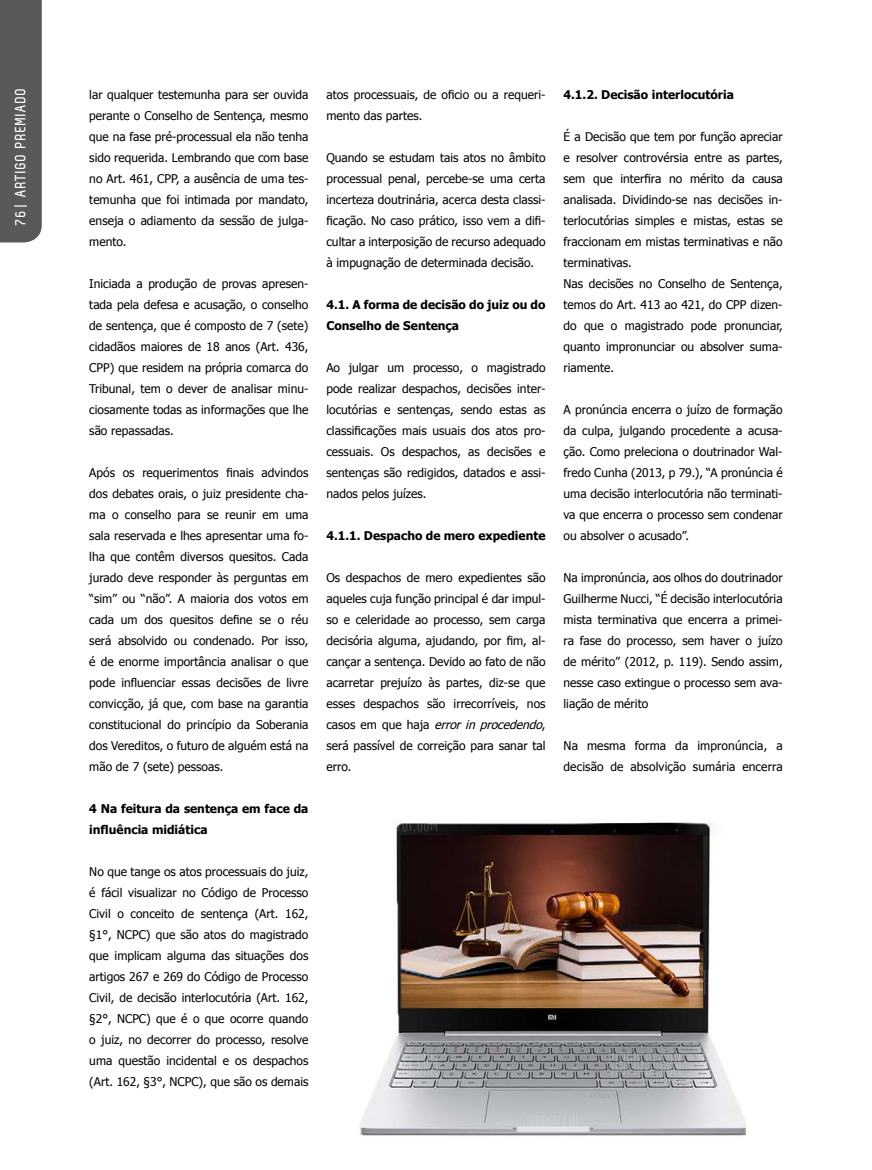
<style>
.page{position:relative;width:872px;height:1170px;background:#fff}
.page>*{position:absolute;margin:0;border:0;box-sizing:border-box;transform-origin:0 0}
.t1{font:700 15px "Zag";letter-spacing:.075em;color:#fff}
.t2{font:12px/21px "Tahoma";color:#000;text-align:justify}
.t3{font:700 12px/21px "Tahoma";color:#000}
.s1{font-style:italic}
</style>
<div class="page">
<div style="left:0;top:0;width:42px;height:242px;background:#58595b"></div>
<img style="left:359px;top:822px;width:386px;height:314px">
<p class="t1" style="left:12px;top:225px;width:139px;rotate:-90deg">76 | ARTIGO PREMIADO</p>
<p class="t2" style="left:89px;top:83px;width:221px">lar qualquer testemunha para ser ouvida perante o Conselho de Sentença, mesmo que na fase pré-processual ela não tenha sido requerida. Lembrando que com base no Art. 461, CPP, a ausência de uma tes&shy;temunha que foi intimada por mandato, enseja o adiamento da sessão de julga&shy;mento.</p>
<p class="t2" style="left:89px;top:272px;width:221px">Iniciada a produção de provas apresen&shy;tada pela defesa e acusação, o conselho de sentença, que é composto de 7 (sete) cidadãos maiores de 18 anos (Art. 436, CPP) que residem na própria comarca do Tribunal, tem o dever de analisar minu&shy;ciosamente todas as informações que lhe são repassadas.</p>
<p class="t2" style="left:89px;top:461px;width:221px">Após os requerimentos finais advindos dos debates orais, o juiz presidente cha&shy;ma o conselho para se reunir em uma sala reservada e lhes apresentar uma fo&shy;lha que contêm diversos quesitos. Cada jurado deve responder às perguntas em “sim” ou “não”. A maioria dos votos em cada um dos quesitos define se o réu será absolvido ou condenado. Por isso, é de enorme importância analisar o que pode influenciar essas decisões de livre convicção, já que, com base na garantia constitucional do princípio da Soberania dos Vereditos, o futuro de alguém está na mão de 7 (sete) pessoas.</p>
<p class="t3" style="left:89px;top:797px;width:221px">4 Na feitura da sentença em face da influência midiática</p>
<p class="t2" style="left:89px;top:860px;width:221px">No que tange os atos processuais do juiz, é fácil visualizar no Código de Processo Civil o conceito de sentença (Art. 162, §1°, NCPC) que são atos do magistrado que implicam alguma das situações dos artigos 267 e 269 do Código de Processo Civil, de decisão interlocutória (Art. 162, §2°, NCPC) que é o que ocorre quando o juiz, no decorrer do processo, resolve uma questão incidental e os despachos (Art. 162, §3°, NCPC), que são os demais</p>
<p class="t2" style="left:326px;top:83px;width:221px">atos processuais, de oficio ou a requeri&shy;mento das partes.</p>
<p class="t2" style="left:326px;top:146px;width:221px">Quando se estudam tais atos no âmbito processual penal, percebe-se uma certa incerteza doutrinária, acerca desta classi&shy;ficação. No caso prático, isso vem a difi&shy;cultar a interposição de recurso adequado à impugnação de determinada decisão.</p>
<p class="t3" style="left:326px;top:293px;width:221px">4.1. A forma de decisão do juiz ou do<br>Conselho de Sentença</p>
<p class="t2" style="left:326px;top:356px;width:221px">Ao julgar um processo, o magistrado pode realizar despachos, decisões inter&shy;locutórias e sentenças, sendo estas as classificações mais usuais dos atos pro&shy;cessuais. Os despachos, as decisões e sentenças são redigidos, datados e assi&shy;nados pelos juízes.</p>
<p class="t3" style="left:326px;top:524px;width:221px">4.1.1. Despacho de mero expediente</p>
<p class="t2" style="left:326px;top:566px;width:221px">Os despachos de mero expedientes são aqueles cuja função principal é dar impul&shy;so e celeridade ao processo, sem carga decisória alguma, ajudando, por fim, al&shy;cançar a sentença. Devido ao fato de não acarretar prejuízo às partes, diz-se que esses despachos são irrecorríveis, nos c a s o s e m q u e h a j a <span class="s1">error in procedendo</span>, será passível de correição para sanar tal erro.</p>
<p class="t3" style="left:563px;top:83px;width:172px">4.1.2. Decisão interlocutória</p>
<p class="t2" style="left:563px;top:125px;width:221px;text-align:left">É a Decisão que tem por função apreciar e resolver controvérsia entre as partes, sem que interfira no mérito da causa analisada. Dividindo-se nas decisões in&shy;terlocutórias simples e mistas, estas se fraccionam em mistas terminativas e não terminativas.<br>Nas decisões no Conselho de Sentença, temos do Art. 413 ao 421, do CPP dizen&shy;do que o magistrado pode pronunciar, quanto impronunciar ou absolver suma&shy;riamente.</p>
<p class="t2" style="left:563px;top:398px;width:221px">A pronúncia encerra o juízo de formação da culpa, julgando procedente a acusa&shy;ção. Como preleciona o doutrinador Wal&shy;fredo Cunha (2013, p 79.), “A pronúncia é uma decisão interlocutória não terminati&shy;va que encerra o processo sem condenar ou absolver o acusado”.</p>
<p class="t2" style="left:563px;top:566px;width:221px">Na impronúncia, aos olhos do doutrinador Guilherme Nucci, “É decisão interlocutória mista terminativa que encerra a primei&shy;ra fase do processo, sem haver o juízo de mérito” (2012, p. 119). Sendo assim, nesse caso extingue o processo sem ava&shy;liação de mérito</p>
<p class="t2" style="left:563px;top:734px;width:221px">Na mesma forma da impronúncia, a decisão de absolvição sumária encerra</p>
</div>
